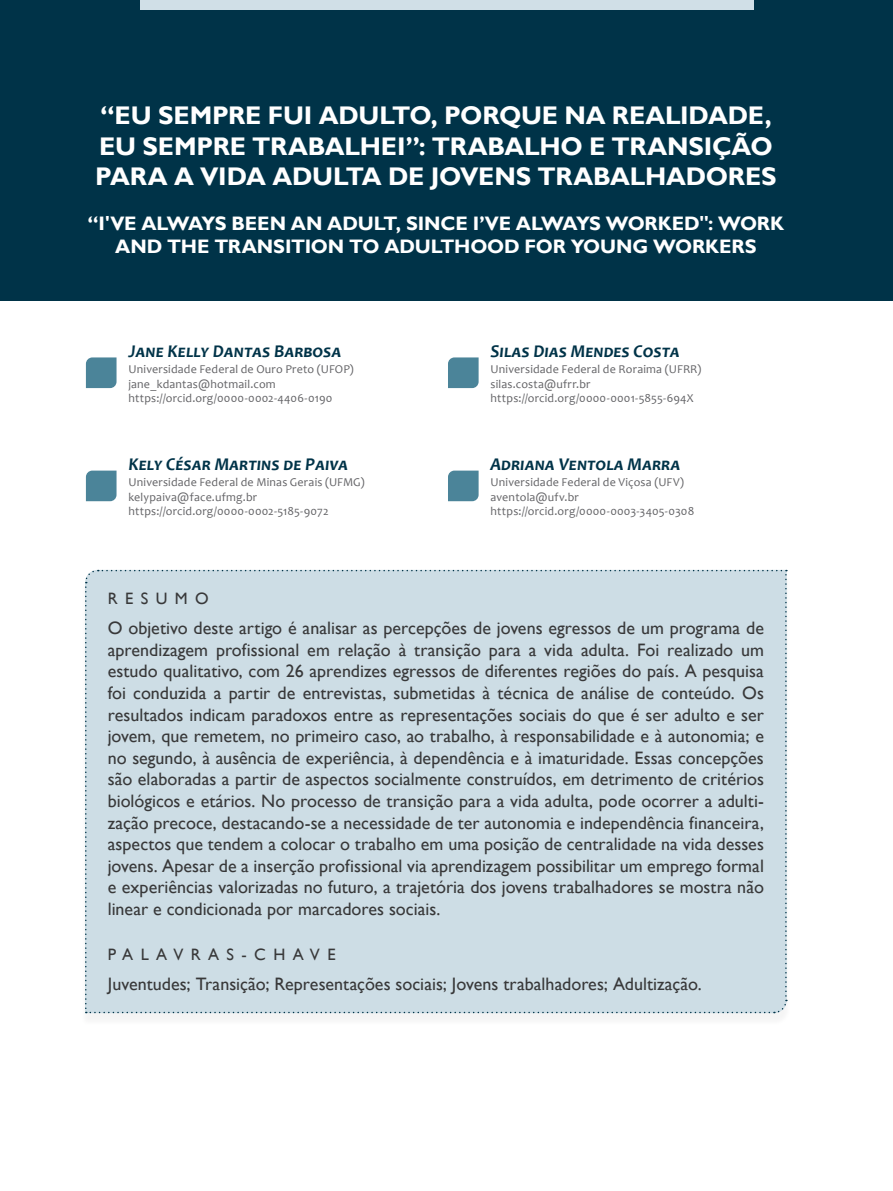
<style>
.page{position:relative;width:893px;height:1191px;background:#fff}
.page>*{position:absolute;margin:0;border:0;box-sizing:border-box;transform-origin:0 0}
.t1{font:700 25.5px/30.6px "Gill Sans";letter-spacing:-.01em;color:#fff}
.t2{font:700 19.5px/23.4px "Gill Sans";letter-spacing:-.01em;color:#fff;text-align:center}
.t3{font:18px/21.6px "Gill Sans";color:#383839;text-align:justify}
.t4{font:italic 700 18px "Candara";color:#003348}
.t5{font:16.5px "Gill Sans";letter-spacing:.45em;color:#383839}
.t6{font:12px/14.4px "Candara";letter-spacing:.015em;color:#636366}
</style>
<div class="page">
<div style="left:80px;top:573px;width:711px;height:453px;background:#231f20;opacity:.05"></div>
<div style="left:84px;top:569px;width:703px;height:444px;background:#cddde5"></div>
<div style="left:0;top:0;width:893px;height:234px;background:#003348"></div>
<div style="left:0;top:89px;width:893px;height:211px;background:#003348"></div>
<div style="left:140px;top:0;width:613px;height:9px;background:#d0dfe7"></div>
<svg style="left:86px;top:357px;width:31px;height:31px"></svg>
<svg style="left:86px;top:470px;width:31px;height:31px"></svg>
<svg style="left:448px;top:357px;width:31px;height:31px"></svg>
<svg style="left:448px;top:470px;width:31px;height:31px"></svg>
<h1 class="t1" style="left:95px;top:101px;width:683px">“EU SEMPRE FUI ADULTO, PORQUE NA REALIDADE,<br>EU SEMPRE TRABALHEI”: TRABALHO E TRANSIÇÃO<br>PARA A VIDA ADULTA DE JOVENS TRABALHADORES</h1>
<p class="t2" style="left:88px;top:212px;width:698px">“I'VE ALWAYS BEEN AN ADULT, SINCE I’VE ALWAYS WORKED": WORK<br>AND THE TRANSITION TO ADULTHOOD FOR YOUNG WORKERS</p>
<p class="t4" style="left:128px;top:339px;width:215px">Jane Kelly Dantas Barbosa</p>
<p class="t6" style="left:128px;top:362px;width:227px">Universidade Federal de Ouro Preto (UFOP) jane_kdantas@hotmail.com https://orcid.org/0000-0002-4406-0190</p>
<p class="t4" style="left:128px;top:452px;width:221px">Kely César Martins de Paiva</p>
<p class="t6" style="left:128px;top:475px;width:238px">Universidade Federal de Minas Gerais (UFMG) kelypaiva@face.ufmg.br https://orcid.org/0000-0002-5185-9072</p>
<p class="t4" style="left:490px;top:339px;width:191px">Silas Dias Mendes Costa</p>
<p class="t6" style="left:490px;top:362px;width:212px">Universidade Federal de Roraima (UFRR) silas.costa@ufrr.br https://orcid.org/0000-0001-5855-694X</p>
<p class="t4" style="left:490px;top:452px;width:191px">Adriana Ventola Marra</p>
<p class="t6" style="left:490px;top:475px;width:205px">Universidade Federal de Viçosa (UFV) aventola@ufv.br https://orcid.org/0000-0003-3405-0308</p>
<p class="t5" style="left:108px;top:589px;width:103px">RESUMO</p>
<p class="t3" style="left:108px;top:617px;width:658px">O objetivo deste artigo é analisar as percepções de jovens egressos de um programa de aprendizagem profissional em relação à transição para a vida adulta. Foi realizado um estudo qualitativo, com 26 aprendizes egressos de diferentes regiões do país. A pesquisa foi conduzida a partir de entrevistas, submetidas à técnica de análise de conteúdo. Os resultados indicam paradoxos entre as representações sociais do que é ser adulto e ser jovem, que remetem, no primeiro caso, ao trabalho, à responsabilidade e à autonomia; e no segundo, à ausência de experiência, à dependência e à imaturidade. Essas concepções são elaboradas a partir de aspectos socialmente construídos, em detrimento de critérios biológicos e etários. No processo de transição para a vida adulta, pode ocorrer a adulti&shy;zação precoce, destacando-se a necessidade de ter autonomia e independência financeira, aspectos que tendem a colocar o trabalho em uma posição de centralidade na vida desses jovens. Apesar de a inserção profissional via aprendizagem possibilitar um emprego formal e experiências valorizadas no futuro, a trajetória dos jovens trabalhadores se mostra não linear e condicionada por marcadores sociais.</p>
<p class="t5" style="left:108px;top:945px;width:229px">PALAVRAS-CHAVE</p>
<p class="t3" style="left:108px;top:974px;width:596px">Juventudes; Transição; Representações sociais; Jovens trabalhadores; Adultização.</p>
</div>
